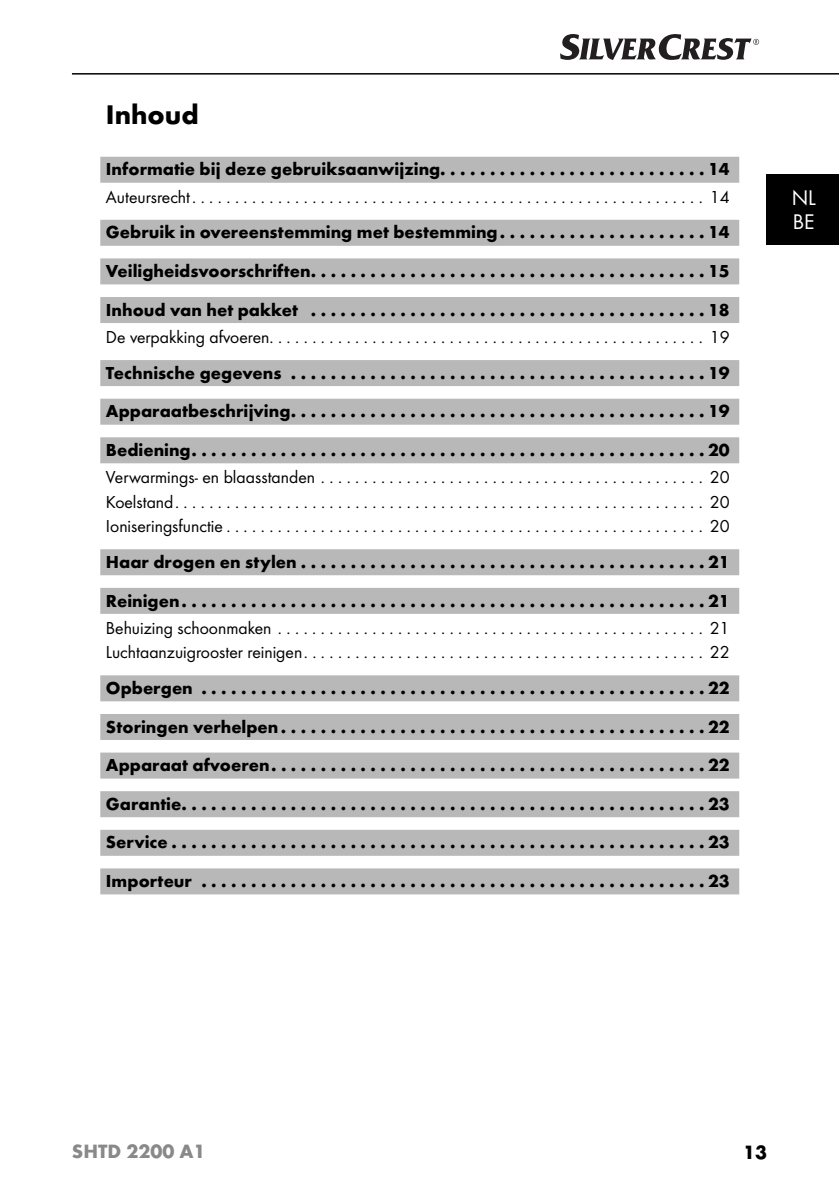
<style>
.page{position:relative;width:839px;height:1191px;background:#fff}
.page>*{position:absolute;margin:0;border:0;box-sizing:border-box;transform-origin:0 0}
.t1{font:700 28px "Futura";color:#000}
.t2{font:22px/24px "Futura Boo";color:#fff}
.t3{font:700 20px "Futura";color:#898989}
.t4{font:700 20px "Futura";color:#000}
.t5{font:700 18px/38.6px "Futura";color:#000;text-align:justify}
.t6{font:18px/24.4px "Futura Boo";color:#000;text-align:justify}
</style>
<div class="page">
<hr style="left:72px;top:73px;width:767px;height:2px;background:#000">
<svg style="left:560px;top:34px;width:199px;height:26px"></svg>
<div style="left:767px;top:174px;width:72px;height:71px;background:#000"></div>
<div style="left:100px;top:157px;width:639px;height:26px;background:#b8b8b8"></div>
<div style="left:100px;top:220px;width:639px;height:26px;background:#b8b8b8"></div>
<div style="left:100px;top:258px;width:639px;height:26px;background:#b8b8b8"></div>
<div style="left:100px;top:297px;width:639px;height:26px;background:#b8b8b8"></div>
<div style="left:100px;top:360px;width:639px;height:26px;background:#b8b8b8"></div>
<div style="left:100px;top:399px;width:639px;height:26px;background:#b8b8b8"></div>
<div style="left:100px;top:437px;width:639px;height:26px;background:#b8b8b8"></div>
<div style="left:100px;top:549px;width:639px;height:26px;background:#b8b8b8"></div>
<div style="left:100px;top:588px;width:639px;height:26px;background:#b8b8b8"></div>
<div style="left:100px;top:675px;width:639px;height:26px;background:#b8b8b8"></div>
<div style="left:100px;top:714px;width:639px;height:26px;background:#b8b8b8"></div>
<div style="left:100px;top:752px;width:639px;height:26px;background:#b8b8b8"></div>
<div style="left:100px;top:791px;width:639px;height:26px;background:#b8b8b8"></div>
<div style="left:100px;top:830px;width:639px;height:26px;background:#b8b8b8"></div>
<div style="left:100px;top:868px;width:639px;height:26px;background:#b8b8b8"></div>
<h1 class="t1" style="left:106px;top:104px;width:94px">Inhoud</h1>
<p class="t5" style="left:106px;top:152px;width:625px">Informatie bij deze gebruiksaanwijzing. . . . . . . . . . . . . . . . . . . . . . . . . . . 14</p>
<p class="t6" style="left:106px;top:185px;width:625px">Auteursrecht . . . . . . . . . . . . . . . . . . . . . . . . . . . . . . . . . . . . . . . . . . . . . . . . . . . . . . . . . . . . 14</p>
<p class="t5" style="left:106px;top:215px;width:625px">Gebruik in overeenstemming met bestemming . . . . . . . . . . . . . . . . . . . . . 14<br>Veiligheidsvoorschriften . . . . . . . . . . . . . . . . . . . . . . . . . . . . . . . . . . . . . . . . 15<br>Inhoud van het pakket . . . . . . . . . . . . . . . . . . . . . . . . . . . . . . . . . . . . . . . . 18</p>
<p class="t6" style="left:106px;top:326px;width:625px">De verpakking afvoeren. . . . . . . . . . . . . . . . . . . . . . . . . . . . . . . . . . . . . . . . . . . . . . . . . . . 19</p>
<p class="t5" style="left:106px;top:355px;width:625px">Technische gegevens . . . . . . . . . . . . . . . . . . . . . . . . . . . . . . . . . . . . . . . . . . 19<br>Apparaatbeschrijving . . . . . . . . . . . . . . . . . . . . . . . . . . . . . . . . . . . . . . . . . . 19<br>Bediening . . . . . . . . . . . . . . . . . . . . . . . . . . . . . . . . . . . . . . . . . . . . . . . . . . . . 20</p>
<p class="t6" style="left:106px;top:466px;width:625px">Verwarmings- en blaasstanden . . . . . . . . . . . . . . . . . . . . . . . . . . . . . . . . . . . . . . . . . . . . . 20<br>Koelstand . . . . . . . . . . . . . . . . . . . . . . . . . . . . . . . . . . . . . . . . . . . . . . . . . . . . . . . . . . . . . . 20<br>Ioniseringsfunctie . . . . . . . . . . . . . . . . . . . . . . . . . . . . . . . . . . . . . . . . . . . . . . . . . . . . . . . . 20</p>
<p class="t5" style="left:106px;top:544px;width:625px">Haar drogen en stylen . . . . . . . . . . . . . . . . . . . . . . . . . . . . . . . . . . . . . . . . . 21<br>Reinigen . . . . . . . . . . . . . . . . . . . . . . . . . . . . . . . . . . . . . . . . . . . . . . . . . . . . . 21</p>
<p class="t6" style="left:106px;top:616px;width:625px">Behuizing schoonmaken . . . . . . . . . . . . . . . . . . . . . . . . . . . . . . . . . . . . . . . . . . . . . . . . . . 21<br>Luchtaanzuigrooster reinigen . . . . . . . . . . . . . . . . . . . . . . . . . . . . . . . . . . . . . . . . . . . . . . . 22</p>
<p class="t5" style="left:106px;top:670px;width:625px">Opbergen . . . . . . . . . . . . . . . . . . . . . . . . . . . . . . . . . . . . . . . . . . . . . . . . . . . 22<br>Storingen verhelpen . . . . . . . . . . . . . . . . . . . . . . . . . . . . . . . . . . . . . . . . . . . 22<br>Apparaat afvoeren . . . . . . . . . . . . . . . . . . . . . . . . . . . . . . . . . . . . . . . . . . . . 22<br>Garantie. . . . . . . . . . . . . . . . . . . . . . . . . . . . . . . . . . . . . . . . . . . . . . . . . . . . . 23<br>Service . . . . . . . . . . . . . . . . . . . . . . . . . . . . . . . . . . . . . . . . . . . . . . . . . . . . . . 23<br>Importeur . . . . . . . . . . . . . . . . . . . . . . . . . . . . . . . . . . . . . . . . . . . . . . . . . . . 23</p>
<p class="t2" style="left:792px;top:187px;width:26px">NL<br>BE</p>
<p class="t3" style="left:72px;top:1143px;width:135px">SHTD 2200 A1</p>
<p class="t4" style="left:743px;top:1144px;width:25px">13</p>
</div>
